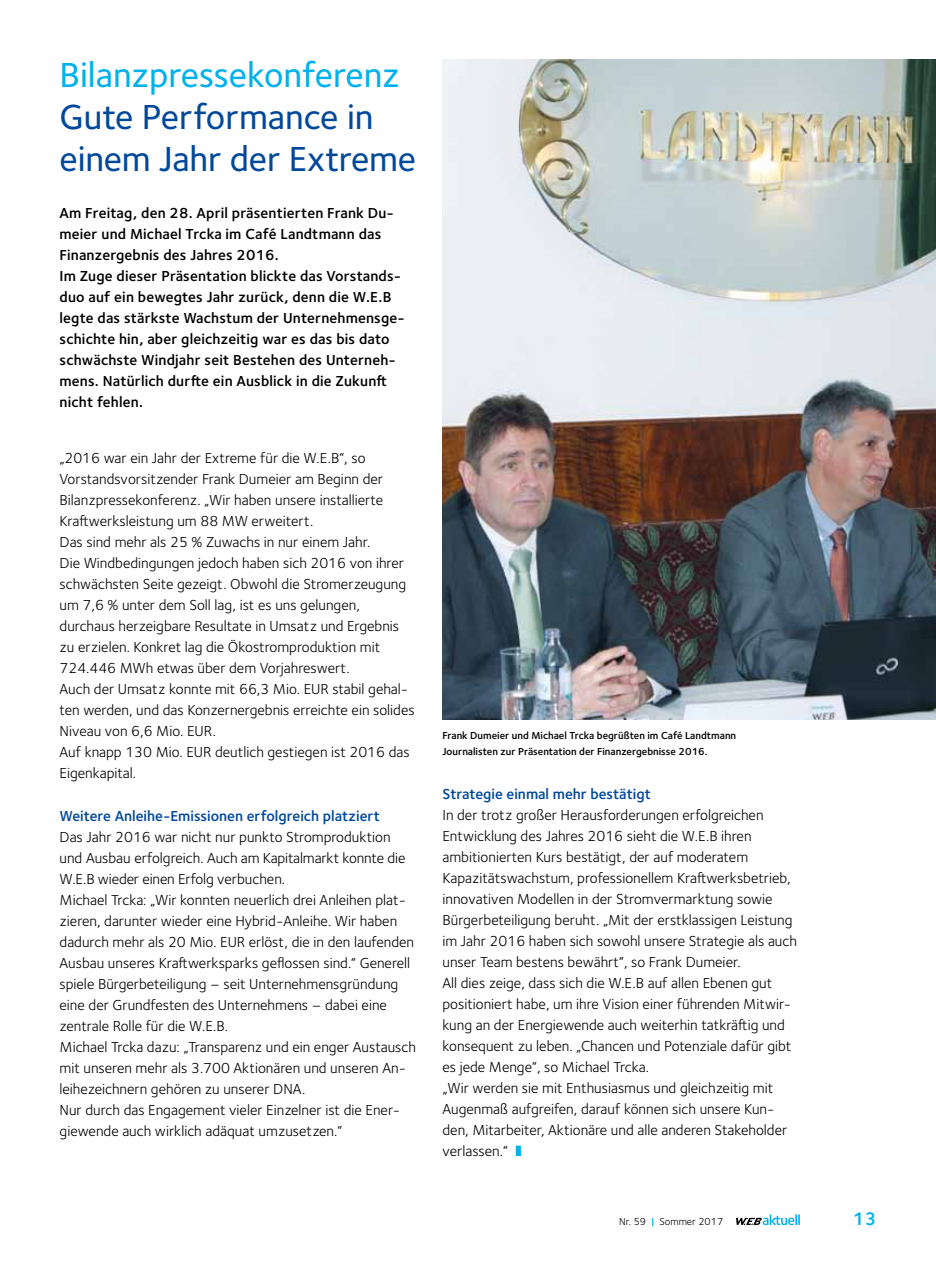
<style>
.page{position:relative;width:936px;height:1276px;background:#fff}
.page>*{position:absolute;margin:0;border:0;box-sizing:border-box;transform-origin:0 0}
.t1{font:500 36px/42px "Foundry Sterling OT3";letter-spacing:-.005em;color:#00489a}
.t2{font:500 36px "Foundry Sterling OT3";color:#00b1eb}
.t3{font:600 18.75px "Foundry Sterling OT3";color:#00b1eb}
.t4{font:15px/21px "Foundry Sterling OT3";color:#000}
.t5{font:600 15px/21px "Foundry Sterling OT3";letter-spacing:.01em;color:#000}
.t6{font:600 15px "Foundry Sterling OT3";color:#00489a}
.t7{font:600 10.5px/15.8px "Foundry Sterling OT3";color:#000}
.t8{font:10.5px "Foundry Sterling OT3";color:#000}
.s1{color:#00b1eb}
.s2{font-weight:600;color:#00b1eb}
</style>
<div class="page">
<img style="left:442px;top:60px;width:493px;height:659px">
<svg style="left:736px;top:1214px;width:63px;height:11px"></svg>
<h1 class="t2" style="left:60px;top:48px;width:342px">Bilanzpressekonferenz</h1>
<h1 class="t1" style="left:60px;top:94px;width:358px">Gute Performance in einem Jahr der Extreme</h1>
<p class="t5" style="left:60px;top:201px;width:347px">Am Freitag, den 28. April präsentierten Frank Du&shy;meier und Michael Trcka im Café Landtmann das Finanzergebnis des Jahres 2016.<br>Im Zuge dieser Präsentation blickte das Vorstands&shy;duo auf ein bewegtes Jahr zurück, denn die W.E.B legte das stärkste Wachstum der Unternehmensge&shy;schichte hin, aber gleichzeitig war es das bis dato schwächste Windjahr seit Bestehen des Unterneh&shy;mens. Natürlich durfte ein Ausblick in die Zukunft nicht fehlen.</p>
<p class="t4" style="left:60px;top:447px;width:356px">„2016 war ein Jahr der Extreme für die W.E.B“, so Vorstandsvorsitzender Frank Dumeier am Beginn der Bilanzpressekonferenz. „Wir haben unsere installierte Kraftwerksleistung um 88 MW erweitert.<br>Das sind mehr als 25 % Zuwachs in nur einem Jahr.<br>Die Windbedingungen jedoch haben sich 2016 von ihrer schwächsten Seite gezeigt. Obwohl die Stromerzeugung um 7,6 % unter dem Soll lag, ist es uns gelungen, durchaus herzeigbare Resultate in Umsatz und Ergebnis zu erzielen. Konkret lag die Ökostromproduktion mit 724.446 MWh etwas über dem Vorjahreswert.<br>Auch der Umsatz konnte mit 66,3 Mio. EUR stabil gehal&shy;ten werden, und das Konzernergebnis erreichte ein solides Niveau von 6,6 Mio. EUR.<br>Auf knapp 130 Mio. EUR deutlich gestiegen ist 2016 das Eigenkapital.</p>
<p class="t6" style="left:60px;top:803px;width:322px">Weitere Anleihe-Emissionen erfolgreich platziert</p>
<p class="t4" style="left:60px;top:825px;width:358px">Das Jahr 2016 war nicht nur punkto Stromproduktion und Ausbau erfolgreich. Auch am Kapitalmarkt konnte die W.E.B wieder einen Erfolg verbuchen.<br>Michael Trcka: „Wir konnten neuerlich drei Anleihen plat&shy;zieren, darunter wieder eine Hybrid-Anleihe. Wir haben dadurch mehr als 20 Mio. EUR erlöst, die in den laufenden Ausbau unseres Kraftwerksparks geflossen sind.“ Generell spiele Bürgerbeteiligung – seit Unternehmensgründung eine der Grundfesten des Unternehmens – dabei eine zentrale Rolle für die W.E.B.<br>Michael Trcka dazu: „Transparenz und ein enger Austausch mit unseren mehr als 3.700 Aktionären und unseren An&shy;leihezeichnern gehören zu unserer DNA.<br>Nur durch das Engagement vieler Einzelner ist die Ener&shy;giewende auch wirklich adäquat umzusetzen.“</p>
<p class="t7" style="left:442px;top:727px;width:295px">Frank Dumeier und Michael Trcka begrüßten im Café Landtmann<br>Journalisten zur Präsentation der Finanzergebnisse 2016.</p>
<p class="t6" style="left:442px;top:782px;width:210px">Strategie einmal mehr bestätigt</p>
<p class="t4" style="left:442px;top:803px;width:356px">In der trotz großer Herausforderungen erfolgreichen Entwicklung des Jahres 2016 sieht die W.E.B ihren ambitionierten Kurs bestätigt, der auf moderatem Kapazitätswachstum, professionellem Kraftwerksbetrieb, innovativen Modellen in der Stromvermarktung sowie Bürgerbeteiligung beruht. „Mit der erstklassigen Leistung im Jahr 2016 haben sich sowohl unsere Strategie als auch unser Team bestens bewährt“, so Frank Dumeier.<br>All dies zeige, dass sich die W.E.B auf allen Ebenen gut positioniert habe, um ihre Vision einer führenden Mitwir&shy;kung an der Energiewende auch weiterhin tatkräftig und konsequent zu leben. „Chancen und Potenziale dafür gibt es jede Menge“, so Michael Trcka.<br>„Wir werden sie mit Enthusiasmus und gleichzeitig mit Augenmaß aufgreifen, darauf können sich unsere Kun&shy;den, Mitarbeiter, Aktionäre und alle anderen Stakeholder verlassen.“ <span class="s1">❚</span></p>
<p class="t8" style="left:619px;top:1213px;width:106px">Nr. 59 <span class="s2">|</span> Sommer 2017</p>
<p class="t3" style="left:852px;top:1204px;width:25px">13</p>
</div>
